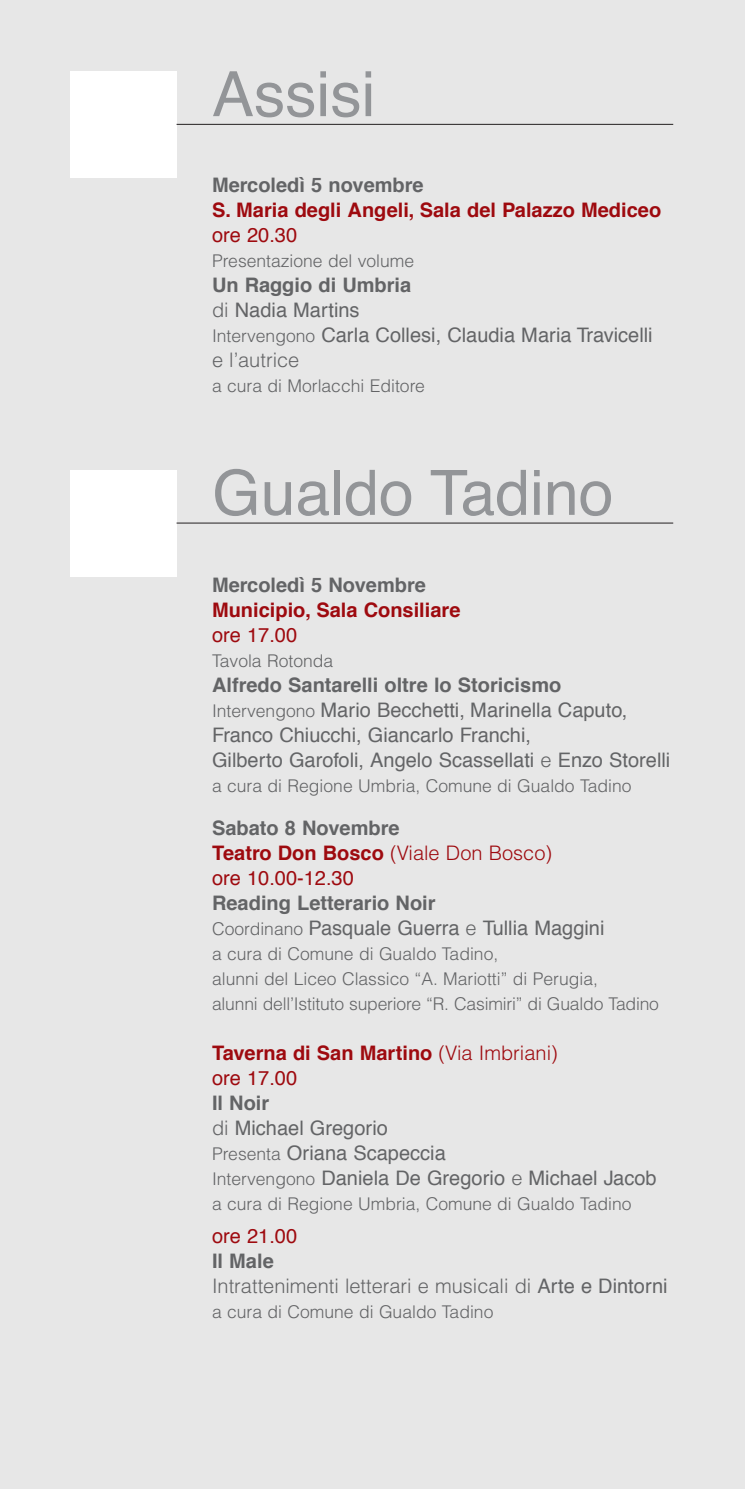
<style>
.page{position:relative;width:745px;height:1489px;background:#fff}
.page>*{position:absolute;margin:0;border:0;box-sizing:border-box;transform-origin:0 0}
.t1{font:62.5px "Helvetica";color:#939598}
.t2{font:20px/25px "Helvetica";color:#636466}
.t3{font:700 20px/25px "Helvetica";color:#9e0a0f}
.t4{font:700 20px/25px "Helvetica";color:#636466}
.t5{font:300 20px/25px "Helvetica";color:#636466}
.t6{font:20px "Helvetica";color:#9e0a0f}
.t7{font:300 17.5px/25px "Helvetica";color:#636466}
.s1{font-weight:700}
.s2{font-weight:300}
.s3{font-weight:300;font-size:17.5px}
.s4{color:#9e0a0f}
.s5{font-weight:300;color:#9e0a0f}
.s6{font-weight:400;color:#9e0a0f}
.s7{font-weight:400}
</style>
<div class="page">
<div style="left:0;top:0;width:743px;height:1488px;background:#e7e7e7"></div>
<div style="left:70px;top:71px;width:106px;height:107px;background:#fff"></div>
<hr style="left:176px;top:124px;width:496px;height:1px;background:#231f20">
<div style="left:70px;top:470px;width:106px;height:106px;background:#fff"></div>
<hr style="left:176px;top:522px;width:496px;height:1px;background:#231f20">
<h1 class="t1" style="left:212px;top:68px;width:165px">Assisi</h1>
<p class="t4" style="left:212px;top:174px;width:213px">Mercoledì 5 novembre</p>
<p class="t3" style="left:212px;top:199px;width:450px">S. Maria degli Angeli, Sala del Palazzo Mediceo</p>
<p class="t6" style="left:212px;top:226px;width:87px">ore 20.30</p>
<p class="t7" style="left:212px;top:250px;width:203px">Presentazione del volume</p>
<p class="t2" style="left:212px;top:274px;width:442px"><span class="s1">Un Raggio di Umbria<br></span><span class="s2">di</span> Nadia Martins<br><span class="s3">Intervengono</span> Carla Collesi, Claudia Maria Travicelli <span class="s2">e l’autrice</span></p>
<p class="t7" style="left:212px;top:375px;width:214px">a cura di Morlacchi Editore</p>
<h1 class="t1" style="left:212px;top:466px;width:402px">Gualdo Tadino</h1>
<p class="t4" style="left:212px;top:574px;width:215px">Mercoledì 5 Novembre</p>
<p class="t3" style="left:212px;top:599px;width:250px">Municipio, Sala Consiliare</p>
<p class="t6" style="left:212px;top:626px;width:87px">ore 17.00</p>
<p class="t7" style="left:212px;top:650px;width:123px">Tavola Rotonda</p>
<p class="t2" style="left:212px;top:674px;width:459px"><span class="s1">Alfredo Santarelli oltre lo Storicismo<br></span><span class="s3">Intervengono</span> Mario Becchetti, Marinella Caputo, Franco Chiucchi, Giancarlo Franchi,<br>Gilberto Garofoli, Angelo Scassellati <span class="s2">e</span> Enzo Storelli</p>
<p class="t7" style="left:212px;top:775px;width:421px">a cura di Regione Umbria, Comune di Gualdo Tadino</p>
<p class="t4" style="left:212px;top:816px;width:341px">Sabato 8 Novembre<br><span class="s4">Teatro Don Bosco</span> <span class="s5">(Viale Don Bosco) </span><span class="s6">ore 10.00-12.30</span></p>
<p class="t2" style="left:212px;top:891px;width:393px"><span class="s1">Reading Letterario Noir<br></span><span class="s3">Coordinano</span> Pasquale Guerra <span class="s2">e</span> Tullia Maggini</p>
<p class="t7" style="left:212px;top:942px;width:448px">a cura di Comune di Gualdo Tadino,<br>alunni del Liceo Classico “A. Mariotti” di Perugia,<br>alunni dell’Istituto superiore “R. Casimiri” di Gualdo Tadino</p>
<p class="t3" style="left:212px;top:1041px;width:347px">Taverna di San Martino <span class="s2">(Via Imbriani) </span><span class="s7">ore 17.00</span></p>
<p class="t2" style="left:212px;top:1091px;width:446px"><span class="s1">Il Noir<br></span><span class="s2">di</span> Michael Gregorio<br><span class="s3">Presenta</span> Oriana Scapeccia<br><span class="s3">Intervengono</span> Daniela De Gregorio <span class="s2">e</span> Michael Jacob</p>
<p class="t7" style="left:212px;top:1192px;width:421px">a cura di Regione Umbria, Comune di Gualdo Tadino</p>
<p class="t6" style="left:212px;top:1226px;width:87px">ore 21.00</p>
<p class="t5" style="left:212px;top:1249px;width:457px"><span class="s1">Il Male<br></span>Intrattenimenti letterari e musicali di <span class="s7">Arte e Dintorni</span></p>
<p class="t7" style="left:212px;top:1300px;width:283px">a cura di Comune di Gualdo Tadino</p>
</div>
